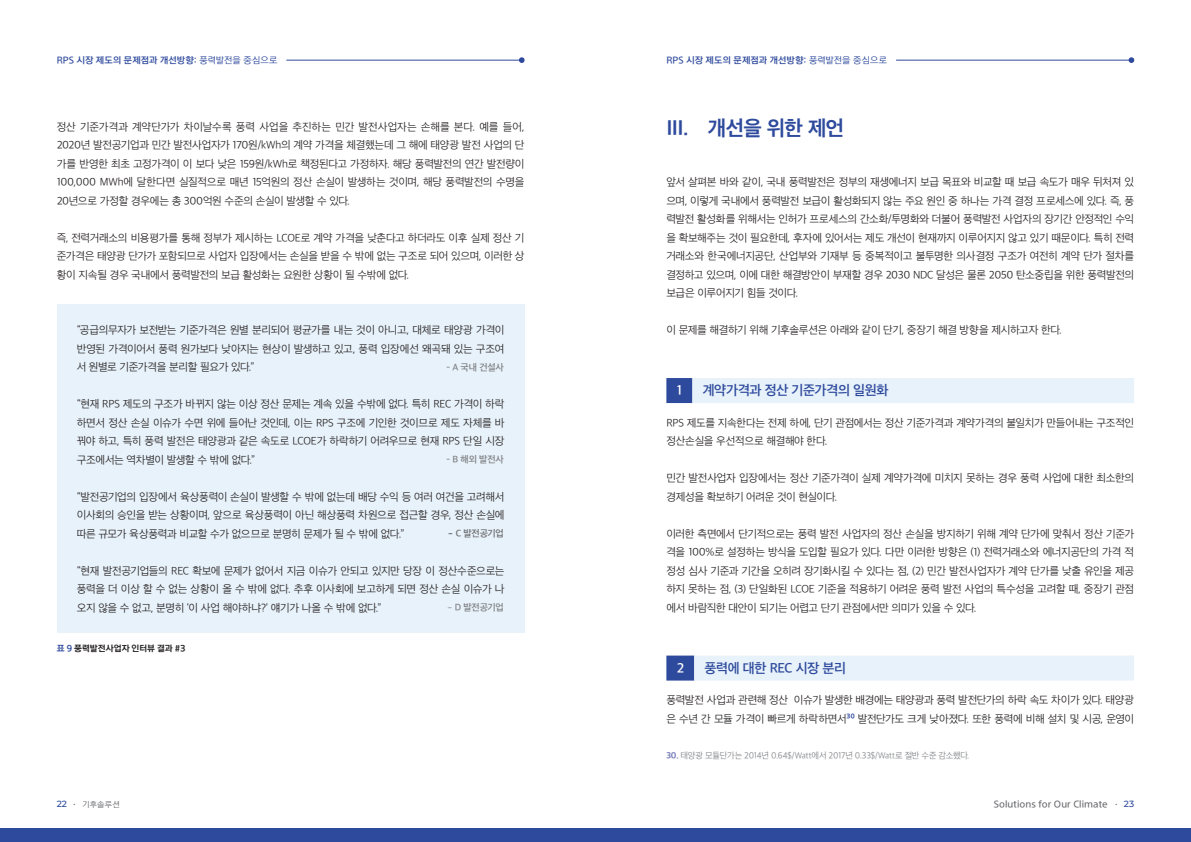
<style>
.page{position:relative;width:1191px;height:842px;background:#fff}
.page>*{position:absolute;margin:0;border:0;box-sizing:border-box;transform-origin:0 0}
.대제_국문{font:20px "SD Gothic Neoa g Bd";letter-spacing:-.03em;color:#2e4a9d}
.중제_국문{font:13px "SD Gothic Neoa f Sm";letter-spacing:-.03em;color:#2e4a9d}
.중제_국문-2{font:13px "SD Gothic Neoa f Sm";color:#fff}
.본문_국문{font:10.5px/18.5px "SD Gothic Neoa c Lt";letter-spacing:-.03em;color:#231f20;text-align:justify}
.t1{font:9px "Rix Sin Go SEPB";letter-spacing:.02em;color:#2e4a9d}
.t2{font:9px "Rix Sin Go SEPB";letter-spacing:.01em;color:#6c6d70}
.본문_국문-2{font:9px "SD Gothic Neoa f Sm";letter-spacing:-.015em;color:#808285}
.본문_국문-3{font:9px "SD Gothic Neoa f Sm";letter-spacing:-.025em;color:#6c6d70}
.각주_국문{font:8.5px "SD Gothic Neoa c Lt";letter-spacing:-.03em;color:#808285}
.표_그림_제목{font:8.5px "Rix Sin Go SEPEB";letter-spacing:.01em;color:#231f20}
.t3{font:8px "Rix Sin Go SEPR";letter-spacing:.01em;color:#6c6d70}
.s1{font-family:"Rix Sin Go SEPR"}
.s2{font-family:"SD Gothic Neoa c Lt";font-size:10.5px;color:#231f20}
.s3{font-family:"SD Gothic Neoa c Lt";font-size:10.5px}
.s4{color:#2e4a9d}
.s5{font-family:"SD Gothic Neoa h Ex Bd";color:#7a7fbb}
.s6{font-family:"Montserrat";font-weight:500;font-size:9px;color:#2e4a9d}
.s7{font-family:"Rix Sin Go SEPB"}
.s8{font-size:8px}
.s9{font-family:"Montserrat";font-weight:500;color:#2e4a9d}
</style>
<div class="page">
<hr style="left:286px;top:60px;width:236px;height:1px;background:#2e4a9d">
<svg style="left:519px;top:57px;width:5px;height:6px"></svg>
<div style="left:0;top:828px;width:1191px;height:14px;background:#2e4a9d"></div>
<hr style="left:896px;top:60px;width:235px;height:1px;background:#2e4a9d">
<svg style="left:1128px;top:57px;width:6px;height:6px"></svg>
<div style="left:666px;top:378px;width:26px;height:25px;background:#2e4a9d"></div>
<div style="left:692px;top:378px;width:442px;height:25px;background:#e8f2fa"></div>
<div style="left:666px;top:656px;width:28px;height:25px;background:#2e4a9d"></div>
<div style="left:694px;top:656px;width:440px;height:25px;background:#e8f2fa"></div>
<div style="left:57px;top:305px;width:467px;height:328px;background:#e8f2fa"></div>
<p class="t1" style="left:57px;top:55px;width:222px">RPS 시장 제도의 문제점과 개선방향: <span class="s1">풍력발전을 중심으로</span></p>
<p class="본문_국문" style="left:57px;top:117px;width:469px">정산 기준가격과 계약단가가 차이날수록 풍력 사업을 추진하는 민간 발전사업자는 손해를 본다. 예를 들어, 2020년 발전공기업과 민간 발전사업자가 170원/kWh의 계약 가격을 체결했는데 그 해에 태양광 발전 사업의 단 가를 반영한 최초 고정가격이 이 보다 낮은 159원/kWh로 책정된다고 가정하자. 해당 풍력발전의 연간 발전량이 100,000 MWh에 달한다면 실질적으로 매년 15억원의 정산 손실이 발생하는 것이며, 해당 풍력발전의 수명을 20년으로 가정할 경우에는 총 300억원 수준의 손실이 발생할 수 있다.</p>
<p class="본문_국문" style="left:57px;top:228px;width:469px">즉, 전력거래소의 비용평가를 통해 정부가 제시하는 LCOE로 계약 가격을 낮춘다고 하더라도 이후 실제 정산 기 준가격은 태양광 단가가 포함되므로 사업자 입장에서는 손실을 받을 수 밖에 없는 구조로 되어 있으며, 이러한 상 황이 지속될 경우 국내에서 풍력발전의 보급 활성화는 요원한 상황이 될 수밖에 없다.</p>
<p class="본문_국문" style="left:77px;top:321px;width:429px">“공급의무자가 보전받는 기준가격은 원별 분리되어 평균가를 내는 것이 아니고, 대체로 태양광 가격이 반영된 가격이어서 풍력 원가보다 낮아지는 현상이 발생하고 있고, 풍력 입장에선 왜곡돼 있는 구조여 서 원별로 기준가격을 분리할 필요가 있다.”</p>
<p class="본문_국문-2" style="left:446px;top:362px;width:59px">- A 국내 건설사</p>
<p class="본문_국문" style="left:77px;top:395px;width:429px">“현재 RPS 제도의 구조가 바뀌지 않는 이상 정산 문제는 계속 있을 수밖에 없다. 특히 REC 가격이 하락 하면서 정산 손실 이슈가 수면 위에 들어난 것인데, 이는 RPS 구조에 기인한 것이므로 제도 자체를 바 꿔야 하고, 특히 풍력 발전은 태양광과 같은 속도로 LCOE가 하락하기 어려우므로 현재 RPS 단일 시장 구조에서는 역차별이 발생할 수 밖에 없다.”</p>
<p class="본문_국문-2" style="left:446px;top:455px;width:59px">- B 해외 발전사</p>
<p class="본문_국문" style="left:77px;top:487px;width:429px">“발전공기업의 입장에서 육상풍력이 손실이 발생할 수 밖에 없는데 배당 수익 등 여러 여건을 고려해서 이사회의 승인을 받는 상황이며, 앞으로 육상풍력이 아닌 해상풍력 차원으로 접근할 경우, 정산 손실에 따른 규모가 육상풍력과 비교할 수가 없으므로 분명히 문제가 될 수 밖에 없다.”</p>
<p class="본문_국문-3" style="left:448px;top:529px;width:57px"><span class="s2">-</span> C 발전공기업</p>
<p class="본문_국문" style="left:77px;top:561px;width:429px">“현재 발전공기업들의 REC 확보에 문제가 없어서 지금 이슈가 안되고 있지만 당장 이 정산수준으로는 풍력을 더 이상 할 수 없는 상황이 올 수 밖에 없다. 추후 이사회에 보고하게 되면 정산 손실 이슈가 나 오지 않을 수 없고, 분명히 ‘이 사업 해야하냐?’ 얘기가 나올 수 밖에 없다.”</p>
<p class="본문_국문-2" style="left:447px;top:603px;width:58px"><span class="s3">-</span> D 발전공기업</p>
<p class="표_그림_제목" style="left:57px;top:643px;width:130px"><span class="s4">표 9</span> 풍력발전사업자 인터뷰 결과 #3</p>
<p class="t1" style="left:666px;top:55px;width:222px">RPS 시장 제도의 문제점과 개선방향: <span class="s1">풍력발전을 중심으로</span></p>
<p class="대제_국문" style="left:666px;top:118px;width:179px">III. 개선을 위한 제언</p>
<p class="본문_국문" style="left:666px;top:173px;width:469px">앞서 살펴본 바와 같이, 국내 풍력발전은 정부의 재생에너지 보급 목표와 비교할 때 보급 속도가 매우 뒤처져 있 으며, 이렇게 국내에서 풍력발전 보급이 활성화되지 않는 주요 원인 중 하나는 가격 결정 프로세스에 있다. 즉, 풍 력발전 활성화를 위해서는 인허가 프로세스의 간소화/투명화와 더불어 풍력발전 사업자의 장기간 안정적인 수익 을 확보해주는 것이 필요한데, 후자에 있어서는 제도 개선이 현재까지 이루어지지 않고 있기 때문이다. 특히 전력 거래소와 한국에너지공단, 산업부와 기재부 등 중복적이고 불투명한 의사결정 구조가 여전히 계약 단가 절차를 결정하고 있으며, 이에 대한 해결방안이 부재할 경우 2030 NDC 달성은 물론 2050 탄소중립을 위한 풍력발전의 보급은 이루어지기 힘들 것이다.</p>
<p class="본문_국문" style="left:666px;top:321px;width:397px">이 문제를 해결하기 위해 기후솔루션은 아래와 같이 단기, 중장기 해결 방향을 제시하고자 한다.</p>
<p class="중제_국문-2" style="left:676px;top:384px;width:7px">1</p>
<p class="중제_국문" style="left:702px;top:384px;width:187px">계약가격과 정산 기준가격의 일원화</p>
<p class="본문_국문" style="left:666px;top:413px;width:469px">RPS 제도를 지속한다는 전제 하에, 단기 관점에서는 정산 기준가격과 계약가격의 불일치가 만들어내는 구조적인 정산손실을 우선적으로 해결해야 한다.</p>
<p class="본문_국문" style="left:666px;top:469px;width:469px">민간 발전사업자 입장에서는 정산 기준가격이 실제 계약가격에 미치지 못하는 경우 풍력 사업에 대한 최소한의 경제성을 확보하기 어려운 것이 현실이다.</p>
<p class="본문_국문" style="left:666px;top:524px;width:469px">이러한 측면에서 단기적으로는 풍력 발전 사업자의 정산 손실을 방지하기 위해 계약 단가에 맞춰서 정산 기준가 격을 100%로 설정하는 방식을 도입할 필요가 있다. 다만 이러한 방향은 (1) 전력거래소와 에너지공단의 가격 적 정성 심사 기준과 기간을 오히려 장기화시킬 수 있다는 점, (2) 민간 발전사업자가 계약 단가를 낮출 유인을 제공 하지 못하는 점, (3) 단일화된 LCOE 기준을 적용하기 어려운 풍력 발전 사업의 특수성을 고려할 때, 중장기 관점 에서 바람직한 대안이 되기는 어렵고 단기 관점에서만 의미가 있을 수 있다.</p>
<p class="중제_국문-2" style="left:676px;top:661px;width:9px">2</p>
<p class="중제_국문" style="left:704px;top:661px;width:143px">풍력에 대한 REC 시장 분리</p>
<p class="본문_국문" style="left:666px;top:691px;width:469px">풍력발전 사업과 관련해 정산 이슈가 발생한 배경에는 태양광과 풍력 발전단가의 하락 속도 차이가 있다. 태양광 은 수년 간 모듈 가격이 빠르게 하락하면서<sup>30</sup> 발전단가도 크게 낮아졌다. 또한 풍력에 비해 설치 및 시공, 운영이</p>
<p class="각주_국문" style="left:666px;top:751px;width:304px"><span class="s5">30.</span> 태양광 모듈단가는 2014년 0.64$/Watt에서 2017년 0.33$/Watt로 절반 수준 감소했다.</p>
<p class="t3" style="left:57px;top:800px;width:64px"><span class="s6">22</span> <span class="s7">·</span> 기후솔루션</p>
<p class="t2" style="left:993px;top:799px;width:142px">Solutions for Our Climate <span class="s8">·</span> <span class="s9">23</span></p>
</div>
